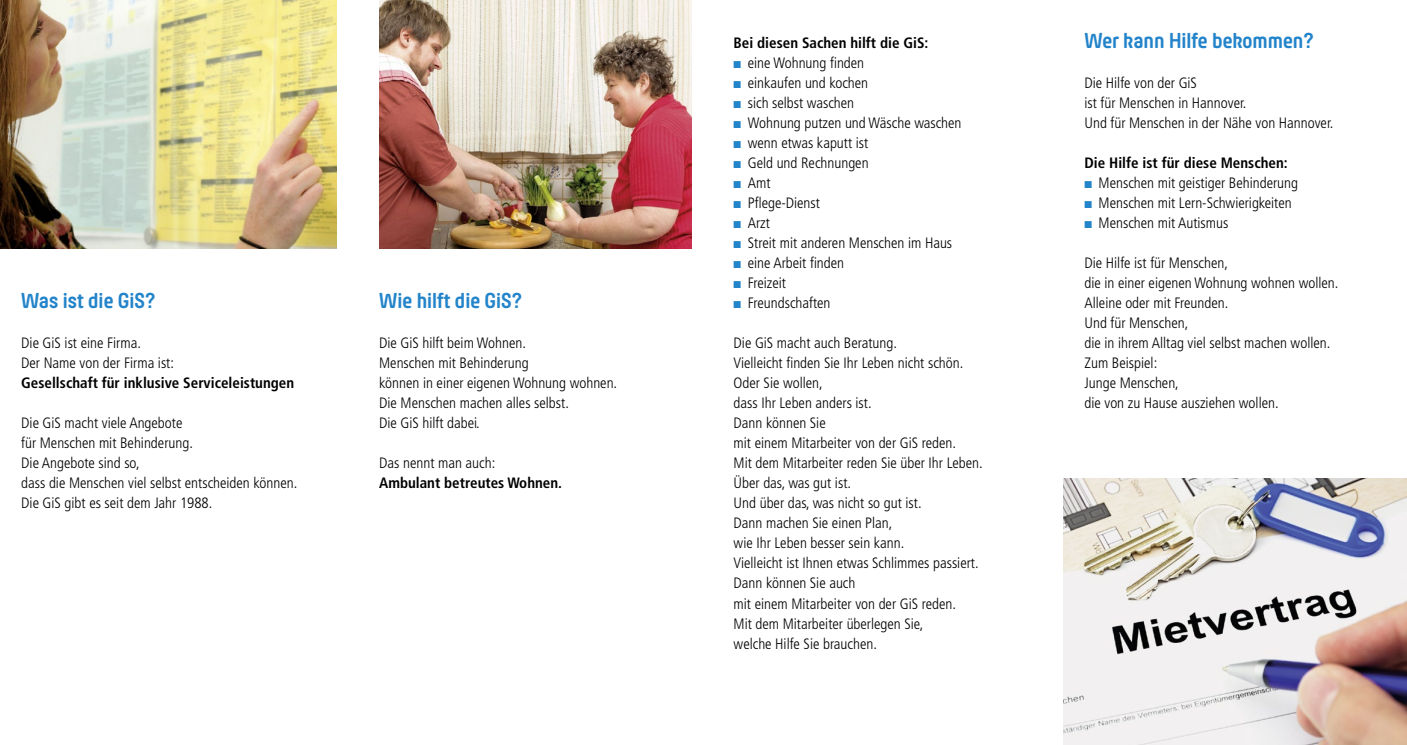
<style>
.page{position:relative;width:1407px;height:745px;background:#fff}
.page>*{position:absolute;margin:0;border:0;box-sizing:border-box;transform-origin:0 0}
.t1{font:700 22.5px "Hansom FY";color:#2384ca}
.t2{font:300 condensed 15px/20px "Frutiger LT Pro";color:#000}
.t3{font:700 condensed 15px "Frutiger LT Pro";color:#000}
.s1{color:#2384ca}
</style>
<div class="page">
<img style="left:0;top:0;width:337px;height:248px">
<img style="left:379px;top:0;width:312px;height:248px">
<img style="left:1063px;top:478px;width:344px;height:266px">
<h1 class="t1" style="left:21px;top:287px;width:136px">Was ist die GiS?</h1>
<p class="t2" style="left:21px;top:333px;width:154px">Die GiS ist eine Firma.<br>Der Name von der Firma ist:</p>
<p class="t3" style="left:21px;top:374px;width:274px">Gesellschaft für inklusive Serviceleistungen</p>
<p class="t2" style="left:21px;top:413px;width:277px">Die GiS macht viele Angebote<br>für Menschen mit Behinderung.<br>Die Angebote sind so,<br>dass die Menschen viel selbst entscheiden können.<br>Die GiS gibt es seit dem Jahr 1988.</p>
<h1 class="t1" style="left:379px;top:287px;width:144px">Wie hilft die GiS?</h1>
<p class="t2" style="left:379px;top:333px;width:239px">Die GiS hilft beim Wohnen.<br>Menschen mit Behinderung<br>können in einer eigenen Wohnung wohnen.<br>Die Menschen machen alles selbst.<br>Die GiS hilft dabei.</p>
<p class="t2" style="left:379px;top:453px;width:118px">Das nennt man auch:</p>
<p class="t3" style="left:379px;top:474px;width:184px">Ambulant betreutes Wohnen.</p>
<p class="t3" style="left:733px;top:34px;width:196px">Bei diesen Sachen hilft die GiS:</p>
<p class="t2" style="left:733px;top:53px;width:132px"><span class="s1">■</span> eine Wohnung finden</p>
<p class="t2" style="left:733px;top:73px;width:136px"><span class="s1">■</span> einkaufen und kochen</p>
<p class="t2" style="left:733px;top:93px;width:122px"><span class="s1">■</span> sich selbst waschen</p>
<p class="t2" style="left:733px;top:113px;width:229px"><span class="s1">■</span> Wohnung putzen und Wäsche waschen</p>
<p class="t2" style="left:733px;top:133px;width:136px"><span class="s1">■</span> wenn etwas kaputt ist</p>
<p class="t2" style="left:733px;top:153px;width:136px"><span class="s1">■</span> Geld und Rechnungen</p>
<p class="t2" style="left:733px;top:173px;width:38px"><span class="s1">■</span> Amt</p>
<p class="t2" style="left:733px;top:193px;width:88px"><span class="s1">■</span> Pflege-Dienst</p>
<p class="t2" style="left:733px;top:213px;width:38px"><span class="s1">■</span> Arzt</p>
<p class="t2" style="left:733px;top:233px;width:220px"><span class="s1">■</span> Streit mit anderen Menschen im Haus</p>
<p class="t2" style="left:733px;top:253px;width:112px"><span class="s1">■</span> eine Arbeit finden</p>
<p class="t2" style="left:733px;top:273px;width:54px"><span class="s1">■</span> Freizeit</p>
<p class="t2" style="left:733px;top:293px;width:98px"><span class="s1">■</span> Freundschaften</p>
<p class="t2" style="left:733px;top:333px;width:251px">Die GiS macht auch Beratung.<br>Vielleicht finden Sie Ihr Leben nicht schön.<br>Oder Sie wollen,<br>dass Ihr Leben anders ist.<br>Dann können Sie<br>mit einem Mitarbeiter von der GiS reden.<br>Mit dem Mitarbeiter reden Sie über Ihr Leben.<br>Über das, was gut ist.<br>Und über das, was nicht so gut ist.<br>Dann machen Sie einen Plan,<br>wie Ihr Leben besser sein kann.<br>Vielleicht ist Ihnen etwas Schlimmes passiert.<br>Dann können Sie auch<br>mit einem Mitarbeiter von der GiS reden.<br>Mit dem Mitarbeiter überlegen Sie,<br>welche Hilfe Sie brauchen.</p>
<h1 class="t1" style="left:1084px;top:27px;width:231px">Wer kann Hilfe bekommen?</h1>
<p class="t2" style="left:1084px;top:73px;width:250px">Die Hilfe von der GiS<br>ist für Menschen in Hannover.<br>Und für Menschen in der Nähe von Hannover.</p>
<p class="t3" style="left:1084px;top:154px;width:205px">Die Hilfe ist für diese Menschen:</p>
<p class="t2" style="left:1084px;top:173px;width:215px"><span class="s1">■</span> Menschen mit geistiger Behinderung</p>
<p class="t2" style="left:1084px;top:193px;width:209px"><span class="s1">■</span> Menschen mit Lern-Schwierigkeiten</p>
<p class="t2" style="left:1084px;top:213px;width:145px"><span class="s1">■</span> Menschen mit Autismus</p>
<p class="t2" style="left:1084px;top:253px;width:255px">Die Hilfe ist für Menschen,<br>die in einer eigenen Wohnung wohnen wollen.<br>Alleine oder mit Freunden.<br>Und für Menschen,<br>die in ihrem Alltag viel selbst machen wollen.<br>Zum Beispiel:<br>Junge Menschen,<br>die von zu Hause ausziehen wollen.</p>
</div>
